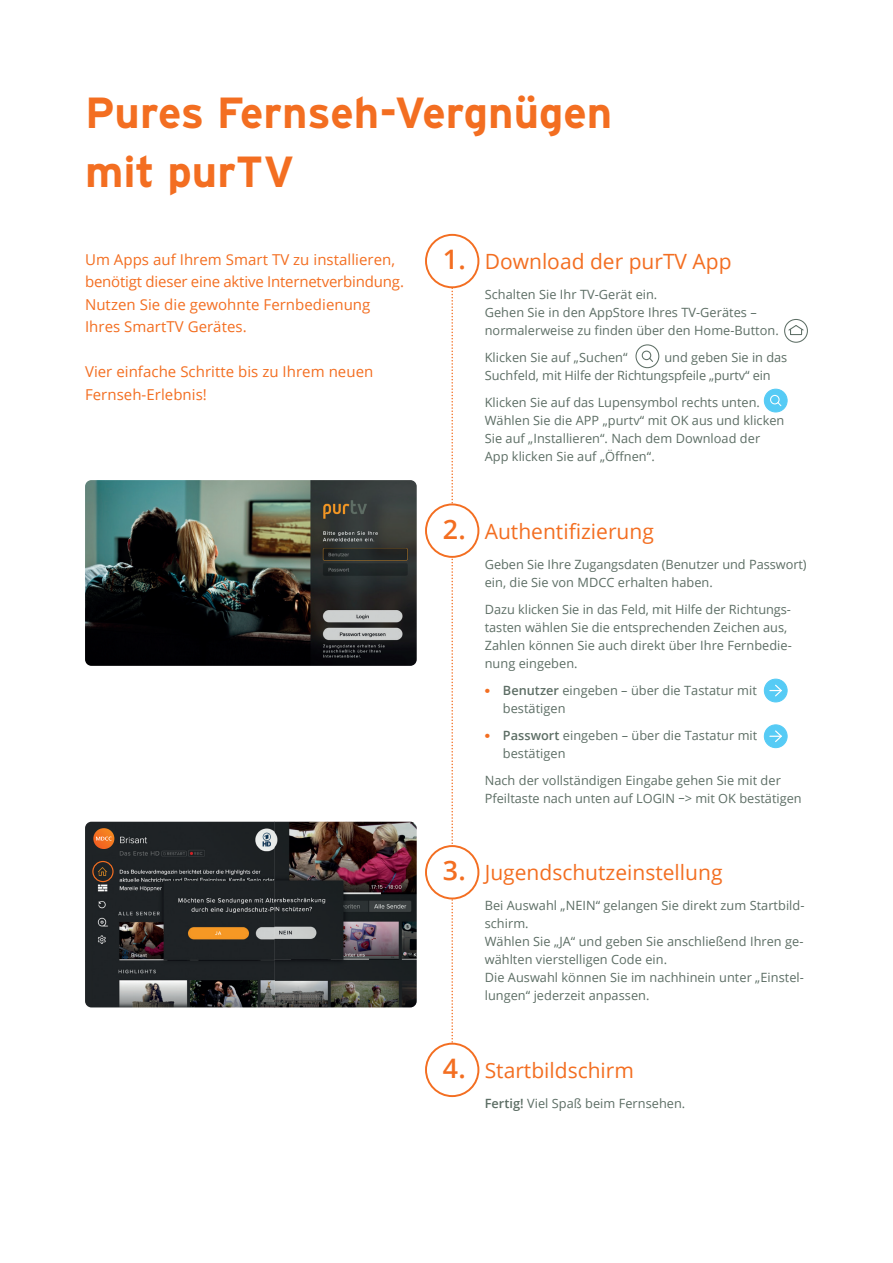
<style>
.page{position:relative;width:893px;height:1263px;background:#fff}
.page>*{position:absolute;margin:0;border:0;box-sizing:border-box;transform-origin:0 0}
.t1{font:700 43.5px/58.5px "Interstate";color:#f36e21}
.t2{font:21px "Open Sans";color:#f36e21}
.t3{font:15px/22.5px "Open Sans";letter-spacing:.005em;color:#f36e21}
.t4{font:12.75px/18px "Open Sans";letter-spacing:.005em;color:#5d6e65}
.s1{font-weight:600;font-size:26.85px}
.s2{font-family:"Arial";font-weight:700;font-size:15px;color:#f36e21}
.s3{font-weight:600}
</style>
<div class="page">
<svg style="left:451px;top:288px;width:2px;height:755px"></svg>
<div style="left:426px;top:846px;width:52px;height:52px;background:#fff;border-radius:50%"></div>
<div style="left:425px;top:845px;width:54px;height:54px;border:2px solid #f36e21;border-radius:50%"></div>
<div style="left:425px;top:1043px;width:54px;height:54px;border:2px solid #f36e21;border-radius:50%"></div>
<div style="left:425px;top:234px;width:54px;height:54px;border:2px solid #f36e21;border-radius:50%"></div>
<div style="left:635px;top:344px;width:24px;height:24px;border:1px solid #5d6e65;border-radius:50%"></div>
<div style="left:642px;top:351px;width:9px;height:9px;border:1px solid #5d6e65;border-radius:50%"></div>
<svg style="left:648px;top:357px;width:5px;height:5px"></svg>
<svg style="left:785px;top:319px;width:22px;height:23px"></svg>
<div style="left:784px;top:319px;width:24px;height:24px;border:1px solid #5d6e65;border-radius:50%"></div>
<svg style="left:790px;top:331px;width:12px;height:4px"></svg>
<svg style="left:787px;top:324px;width:17px;height:7px"></svg>
<div style="left:764px;top:389px;width:23px;height:23px;background:#56cbf5;border-radius:50%"></div>
<div style="left:764px;top:389px;width:24px;height:23px;border:1px solid #56cbf5;border-radius:50%"></div>
<div style="left:770px;top:395px;width:10px;height:9px;border:1px solid #fff;border-radius:50%"></div>
<svg style="left:776px;top:401px;width:6px;height:6px"></svg>
<div style="left:426px;top:504px;width:52px;height:53px;background:#fff;border-radius:50%"></div>
<div style="left:425px;top:503px;width:54px;height:55px;border:2px solid #f36e21;border-radius:50%"></div>
<div style="left:764px;top:679px;width:23px;height:23px;background:#56cbf5;border-radius:50%"></div>
<div style="left:764px;top:679px;width:24px;height:23px;border:1px solid #56cbf5;border-radius:50%"></div>
<svg style="left:770px;top:684px;width:12px;height:13px"></svg>
<div style="left:764px;top:725px;width:23px;height:23px;background:#56cbf5;border-radius:50%"></div>
<div style="left:764px;top:724px;width:24px;height:24px;border:1px solid #56cbf5;border-radius:50%"></div>
<svg style="left:770px;top:730px;width:12px;height:12px"></svg>
<img style="left:85px;top:480px;width:332px;height:186px">
<img style="left:85px;top:822px;width:332px;height:185px">
<div style="left:92px;top:861px;width:22px;height:21px;border:1px solid #f36e21;border-radius:50%"></div>
<svg style="left:93px;top:828px;width:21px;height:21px"></svg>
<svg style="left:93px;top:828px;width:21px;height:21px"></svg>
<svg style="left:96px;top:831px;width:16px;height:14px"></svg>
<h1 class="t1" style="left:85px;top:84px;width:529px">Pures Fernseh-Vergnügen mit purTV</h1>
<p class="t3" style="left:85px;top:247px;width:320px">Um Apps auf Ihrem Smart TV zu installieren, benötigt dieser eine aktive Internetverbindung.<br>Nutzen Sie die gewohnte Fernbedienung Ihres SmartTV Gerätes.</p>
<p class="t3" style="left:85px;top:360px;width:290px">Vier einfache Schritte bis zu Ihrem neuen<br>Fernseh-Erlebnis!</p>
<h2 class="t2" style="left:443px;top:247px;width:290px"><span class="s1">1.</span> Download der purTV App</h2>
<p class="t4" style="left:485px;top:285px;width:296px">Schalten Sie Ihr TV-Gerät ein.<br>Gehen Sie in den AppStore Ihres TV-Gerätes – normalerweise zu finden über den Home-Button.</p>
<p class="t4" style="left:485px;top:348px;width:144px">Klicken Sie auf „Suchen“</p>
<p class="t4" style="left:485px;top:348px;width:304px;text-indent:180px">und geben Sie in das<br>Suchfeld, mit Hilfe der Richtungspfeile „purtv“ ein</p>
<p class="t4" style="left:485px;top:393px;width:301px">Klicken Sie auf das Lupensymbol rechts unten.<br>Wählen Sie die APP „purtv“ mit OK aus und klicken Sie auf „Installieren“. Nach dem Download der App klicken Sie auf „Öffnen“.</p>
<h2 class="t2" style="left:443px;top:517px;width:212px"><span class="s1">2.</span> Authentifizierung</h2>
<p class="t4" style="left:485px;top:555px;width:323px">Geben Sie Ihre Zugangsdaten (Benutzer und Passwort) ein, die Sie von MDCC erhalten haben.</p>
<p class="t4" style="left:485px;top:600px;width:309px">Dazu klicken Sie in das Feld, mit Hilfe der Richtungs&shy;tasten wählen Sie die entsprechenden Zeichen aus, Zahlen können Sie auch direkt über Ihre Fernbedie&shy;nung eingeben.</p>
<p class="t4" style="left:503px;top:681px;width:255px;text-indent:-18px"><span class="s2">•</span> <span class="s3">Benutzer</span> eingeben – über die Tastatur mit bestätigen</p>
<p class="t4" style="left:503px;top:726px;width:256px;text-indent:-18px"><span class="s2">•</span> <span class="s3">Passwort</span> eingeben – über die Tastatur mit bestätigen</p>
<p class="t4" style="left:485px;top:771px;width:318px">Nach der vollständigen Eingabe gehen Sie mit der<br>Pfeiltaste nach unten auf LOGIN –&gt; mit OK bestätigen</p>
<h2 class="t2" style="left:443px;top:858px;width:281px"><span class="s1">3.</span> Jugendschutzeinstellung</h2>
<p class="t4" style="left:485px;top:896px;width:321px">Bei Auswahl „NEIN“ gelangen Sie direkt zum Startbild&shy;schirm.<br>Wählen Sie „JA“ und geben Sie anschließend Ihren ge&shy;wählten vierstelligen Code ein.<br>Die Auswahl können Sie im nachhinein unter „Einstel&shy;lungen“ jederzeit anpassen.</p>
<h2 class="t2" style="left:443px;top:1056px;width:193px"><span class="s1">4.</span> Startbildschirm</h2>
<p class="t4" style="left:485px;top:1094px;width:202px"><span class="s3">Fertig!</span> Viel Spaß beim Fernsehen.</p>
</div>
